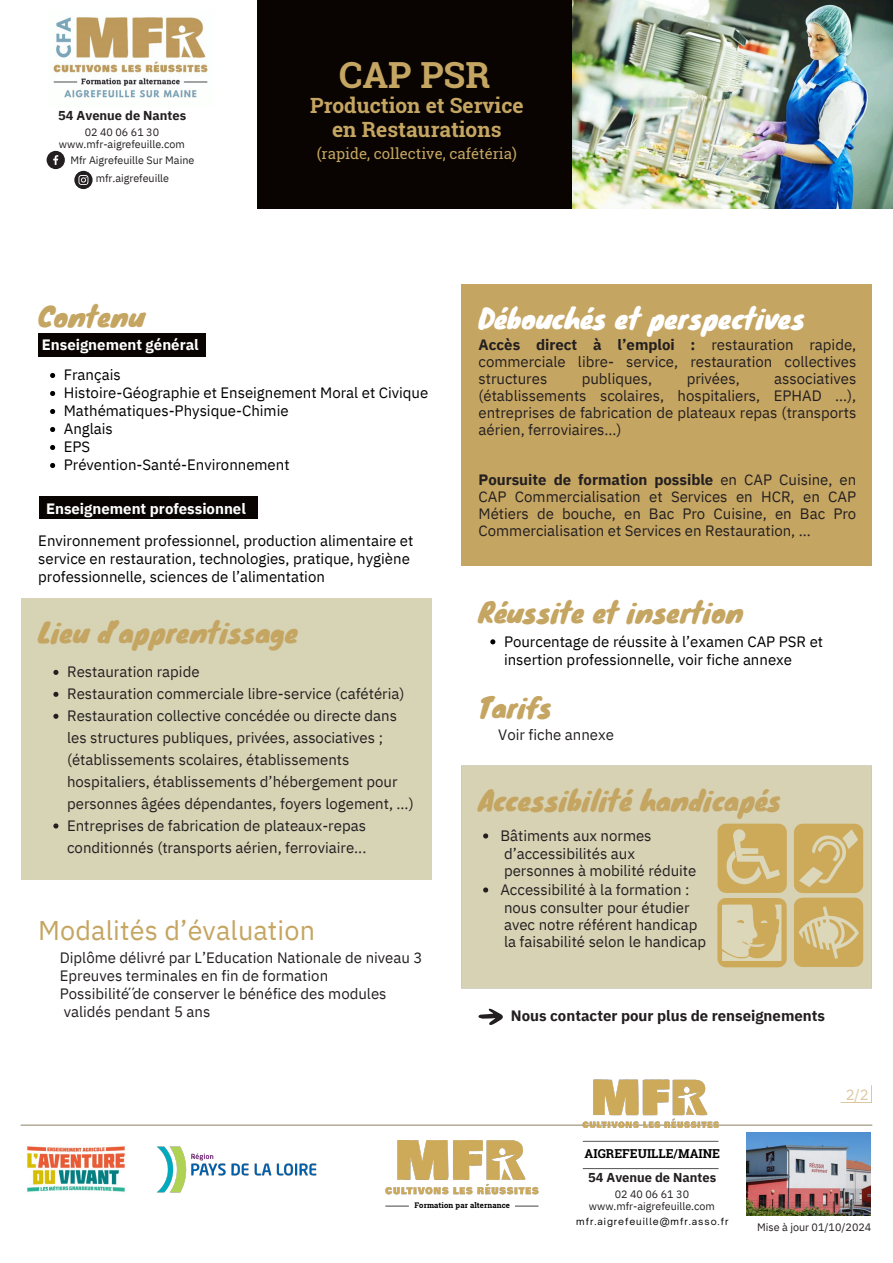
<style>
.page{position:relative;width:893px;height:1263px;background:#fff}
.page>*{position:absolute;margin:0;border:0;box-sizing:border-box;transform-origin:0 0}
.t1{font:700 36px "Roboto Slab";color:#c5a562}
.t2{font:27px "Knewave";letter-spacing:.005em;color:#c5a562}
.t3{font:27px "Knewave";letter-spacing:.005em;color:#fff}
.t4{font:27px "IBM Plex Sans";letter-spacing:.005em;color:#c5a562}
.t5{font:700 21px/24.8px "Roboto Slab";color:#c5a562;text-align:center}
.t6{font:15px/16.9px "IBM Plex Sans";color:#231f20}
.t7{font:15px/18px "IBM Plex Sans";color:#000}
.t8{font:700 15px "IBM Plex Sans";color:#fff}
.t9{font:700 15px "IBM Plex Sans";color:#231f20}
.t10{font:15px "Roboto Slab";color:#c5a562}
.t11{font:15px "IBM Plex Sans";color:#c5a562}
.t12{font:700 12.9px "IBM Plex Sans";color:#231f20}
.t13{font:700 12.3px "Roboto Slab";color:#000}
.t14{font:10.73px/12.4px "IBM Plex Sans";color:#231f20;text-align:center}
.t15{font:9.45px "Open Sauce One";letter-spacing:.1em;color:#000}
.t16{font:700 7.73px "Roboto Slab";letter-spacing:.015em;color:#000}
.s1{font-weight:700}
</style>
<div class="page">
<img style="left:20px;top:1079px;width:853px;height:134px">
<img style="left:747px;top:1133px;width:123px;height:82px">
<div style="left:47px;top:151px;width:18px;height:18px;background:#231f20;border-radius:50%"></div>
<svg style="left:53px;top:155px;width:5px;height:10px"></svg>
<svg style="left:74px;top:171px;width:19px;height:18px"></svg>
<svg style="left:78px;top:175px;width:10px;height:10px"></svg>
<div style="left:21px;top:599px;width:411px;height:281px;background:#d7d3b5"></div>
<div style="left:257px;top:0;width:315px;height:208px;background:#090401"></div>
<div style="left:461px;top:284px;width:411px;height:281px;background:#c5a562"></div>
<svg style="left:840px;top:1085px;width:32px;height:17px"></svg>
<img style="left:461px;top:765px;width:411px;height:224px">
<svg style="left:478px;top:1009px;width:25px;height:16px"></svg>
<img style="left:53px;top:17px;width:155px;height:81px">
<div style="left:38px;top:333px;width:168px;height:23px;background:#090401"></div>
<div style="left:39px;top:496px;width:218px;height:22px;background:#090401"></div>
<img style="left:572px;top:0;width:321px;height:208px">
<svg style="left:53px;top:670px;width:5px;height:5px"></svg>
<svg style="left:53px;top:692px;width:5px;height:5px"></svg>
<svg style="left:53px;top:714px;width:5px;height:5px"></svg>
<svg style="left:53px;top:823px;width:5px;height:5px"></svg>
<svg style="left:483px;top:833px;width:5px;height:5px"></svg>
<svg style="left:483px;top:887px;width:5px;height:5px"></svg>
<svg style="left:50px;top:373px;width:5px;height:5px"></svg>
<svg style="left:50px;top:391px;width:5px;height:5px"></svg>
<svg style="left:50px;top:409px;width:5px;height:5px"></svg>
<svg style="left:50px;top:427px;width:5px;height:5px"></svg>
<svg style="left:50px;top:445px;width:5px;height:5px"></svg>
<svg style="left:50px;top:463px;width:5px;height:5px"></svg>
<svg style="left:490px;top:639px;width:5px;height:5px"></svg>
<p class="t12" style="left:58px;top:107px;width:130px">54 Avenue de Nantes</p>
<h2 class="t14" style="left:59px;top:126px;width:128px">02 40 06 61 30 www.mfr-aigrefeuille.com</h2>
<p class="t14" style="left:70px;top:154px;width:125px">Mfr Aigrefeuille Sur Maine</p>
<p class="t14" style="left:96px;top:172px;width:75px">mfr.aigrefeuille</p>
<h5 class="t1" style="left:339px;top:51px;width:153px">CAP PSR</h5>
<h4 class="t5" style="left:310px;top:92px;width:215px">Production et Service en Restaurations</h4>
<h4 class="t10" style="left:317px;top:143px;width:202px">(rapide, collective, cafétéria)</h4>
<h5 class="t2" style="left:38px;top:295px;width:108px">Contenu</h5>
<h2 class="t8" style="left:42px;top:335px;width:158px">Enseignement général</h2>
<p class="t7" style="left:64px;top:366px;width:58px">Français</p>
<p class="t7" style="left:64px;top:384px;width:366px">Histoire-Géographie et Enseignement Moral et Civique</p>
<p class="t7" style="left:64px;top:402px;width:226px">Mathématiques-Physique-Chimie</p>
<p class="t7" style="left:64px;top:420px;width:51px">Anglais</p>
<h6 class="t7" style="left:64px;top:438px;width:28px">EPS</h6>
<p class="t7" style="left:64px;top:456px;width:227px">Prévention-Santé-Environnement</p>
<p class="t8" style="left:46px;top:499px;width:201px">Enseignement professionnel</p>
<h5 class="t7" style="left:38px;top:531px;width:377px">Environnement professionnel, production alimentaire et service en restauration, technologies, pratique, hygiène professionnelle, sciences de l’alimentation</h5>
<h2 class="t2" style="left:38px;top:611px;width:261px">Lieu d’apprentissage</h2>
<p class="t6" style="left:67px;top:663px;width:134px">Restauration rapide</p>
<p class="t6" style="left:67px;top:685px;width:339px">Restauration commerciale libre-service (cafétéria)</p>
<p class="t6" style="left:67px;top:704px;width:348px;line-height:21.9px">Restauration collective concédée ou directe dans les structures publiques, privées, associatives ; (établissements scolaires, établissements hospitaliers, établissements d’hébergement pour personnes âgées dépendantes, foyers logement, …)</p>
<p class="t6" style="left:67px;top:814px;width:301px;line-height:21.9px">Entreprises de fabrication de plateaux-repas conditionnés (transports aérien, ferroviaire...</p>
<p class="t4" style="left:38px;top:913px;width:278px">Modalités d’évaluation</p>
<h4 class="t6" style="left:60px;top:949px;width:364px">Diplôme délivré par L’Education Nationale de niveau 3</h4>
<h5 class="t6" style="left:60px;top:967px;width:270px">Epreuves terminales en fin de formation</h5>
<h2 class="t6" style="left:60px;top:985px;width:328px">Possibilité́ d́ e conserver le bénéfice des modules</h2>
<p class="t6" style="left:64px;top:1003px;width:148px">validés pendant 5 ans</p>
<p class="t3" style="left:478px;top:296px;width:328px">Débouchés et perspectives</p>
<h2 class="t6" style="left:478px;top:336px;width:379px;text-align:justify"><span class="s1">Accès direct à l’emploi :</span> restauration rapide, commerciale libre- service, restauration collectives structures</h2>
<h2 class="t6" style="left:582px;top:370px;width:72px">publiques,</h2>
<h2 class="t6" style="left:686px;top:370px;width:55px">privées,</h2>
<h2 class="t6" style="left:478px;top:370px;width:379px;text-align:justify;text-indent:296px">associatives (établissements scolaires, hospitaliers, EPHAD …), entreprises de fabrication de plateaux repas (transports aérien, ferroviaires…)</h2>
<h5 class="t6" style="left:478px;top:471px;width:379px;text-align:justify"><span class="s1">Poursuite de formation possible</span> en CAP Cuisine, en CAP Commercialisation et Services en HCR, en CAP Métiers de bouche, en Bac Pro Cuisine, en Bac Pro Commercialisation et Services en Restauration, …</h5>
<h2 class="t2" style="left:478px;top:590px;width:266px">Réussite et insertion</h2>
<p class="t7" style="left:504px;top:632px;width:321px">Pourcentage de réussite à l’examen CAP PSR et insertion professionnelle, voir fiche annexe</p>
<h5 class="t2" style="left:478px;top:686px;width:75px">Tarifs</h5>
<p class="t6" style="left:498px;top:725px;width:117px">Voir fiche annexe</p>
<h2 class="t2" style="left:478px;top:778px;width:304px">Accessibilité handicapés</h2>
<h5 class="t6" style="left:500px;top:827px;width:153px">Bâtiments aux normes</h5>
<p class="t6" style="left:504px;top:845px;width:194px">d’accessibilités aux personnes à mobilité réduite</p>
<h5 class="t6" style="left:500px;top:881px;width:191px">Accessibilité à la formation :</h5>
<h5 class="t6" style="left:504px;top:899px;width:204px">nous consulter pour étudier avec notre référent handicap la faisabilité selon le handicap</h5>
<h5 class="t9" style="left:511px;top:1005px;width:315px">Nous contacter pour plus de renseignements</h5>
<p class="t13" style="left:584px;top:1145px;width:137px">AIGREFEUILLE/MAINE</p>
<p class="t11" style="left:845px;top:1084px;width:25px">2/2</p>
<p class="t16" style="left:414px;top:1200px;width:97px">Formation par alternance</p>
<h4 class="t12" style="left:588px;top:1169px;width:130px">54 Avenue de Nantes</h4>
<p class="t14" style="left:589px;top:1187px;width:128px">02 40 06 61 30 www.mfr-aigrefeuille.com</p>
<p class="t15" style="left:576px;top:1215px;width:154px">mfr.aigrefeuille@mfr.asso.fr</p>
<p class="t14" style="left:757px;top:1221px;width:116px">Mise à jour 01/10/2024</p>
</div>
